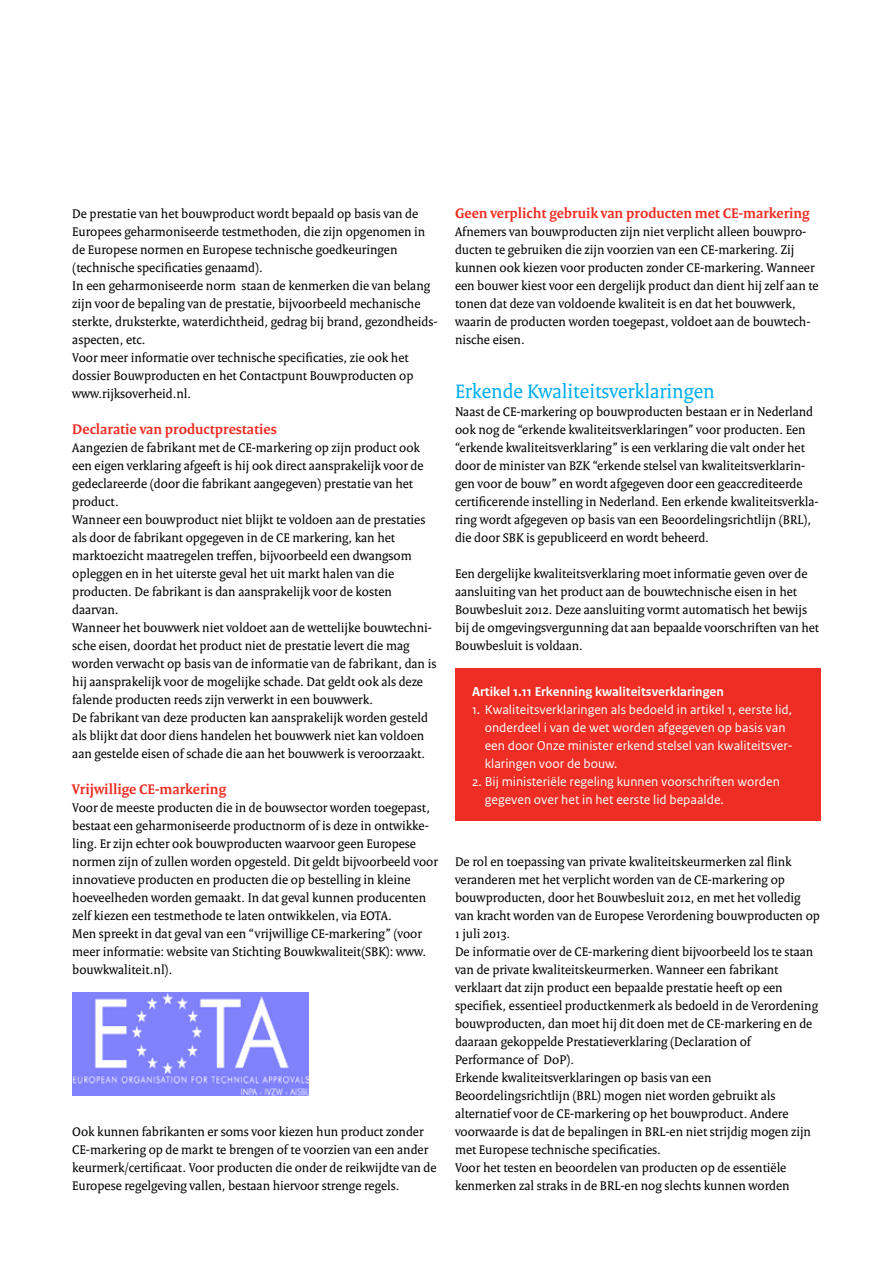
<style>
.page{position:relative;width:893px;height:1263px;background:#fff}
.page>*{position:absolute;margin:0;border:0;box-sizing:border-box;transform-origin:0 0}
.t1{font:21px "Rijksoverheid Serif";color:#00aeef}
.t2{font:700 15px "Rijksoverheid Serif";color:#ee2e24}
.t3{font:13.5px/18px "Rijksoverheid Serif";color:#000}
.t4{font:13.5px/18px "Rijksoverheid Sans Text";color:#fff}
.t5{font:700 13.5px "Rijksoverheid Sans Text";color:#fff}
</style>
<div class="page">
<img style="left:72px;top:993px;width:237px;height:102px">
<div style="left:455px;top:668px;width:366px;height:153px;background:#ee2e24"></div>
<p class="t3" style="left:72px;top:204px;width:367px">De prestatie van het bouwproduct wordt bepaald op basis van de Europees geharmoniseerde testmethoden, die zijn opgenomen in de Europese normen en Europese technische goedkeuringen (technische specificaties genaamd).<br>In een geharmoniseerde norm staan de kenmerken die van belang zijn voor de bepaling van de prestatie, bijvoorbeeld mechanische sterkte, druksterkte, waterdichtheid, gedrag bij brand, gezondheids&shy;aspecten, etc.<br>Voor meer informatie over technische specificaties, zie ook het dossier Bouwproducten en het Contactpunt Bouwproducten op www.rijksoverheid.nl.</p>
<p class="t2" style="left:72px;top:420px;width:206px">Declaratie van productprestaties</p>
<p class="t3" style="left:72px;top:438px;width:366px">Aangezien de fabrikant met de CE-markering op zijn product ook een eigen verklaring afgeeft is hij ook direct aansprakelijk voor de gedeclareerde (door die fabrikant aangegeven) prestatie van het product.<br>Wanneer een bouwproduct niet blijkt te voldoen aan de prestaties als door de fabrikant opgegeven in de CE markering, kan het marktoezicht maatregelen treffen, bijvoorbeeld een dwangsom opleggen en in het uiterste geval het uit markt halen van die producten. De fabrikant is dan aansprakelijk voor de kosten daarvan.<br>Wanneer het bouwwerk niet voldoet aan de wettelijke bouwtechni&shy;sche eisen, doordat het product niet de prestatie levert die mag worden verwacht op basis van de informatie van de fabrikant, dan is hij aansprakelijk voor de mogelijke schade. Dat geldt ook als deze falende producten reeds zijn verwerkt in een bouwwerk.<br>De fabrikant van deze producten kan aansprakelijk worden gesteld als blijkt dat door diens handelen het bouwwerk niet kan voldoen aan gestelde eisen of schade die aan het bouwwerk is veroorzaakt.</p>
<p class="t2" style="left:72px;top:780px;width:155px">Vrijwillige CE-markering</p>
<p class="t3" style="left:72px;top:798px;width:367px">Voor de meeste producten die in de bouwsector worden toegepast, bestaat een geharmoniseerde productnorm of is deze in ontwikke&shy;ling. Er zijn echter ook bouwproducten waarvoor geen Europese normen zijn of zullen worden opgesteld. Dit geldt bijvoorbeeld voor innovatieve producten en producten die op bestelling in kleine hoeveelheden worden gemaakt. In dat geval kunnen producenten zelf kiezen een testmethode te laten ontwikkelen, via EOTA.<br>Men spreekt in dat geval van een “vrijwillige CE-markering” (voor meer informatie: website van Stichting Bouwkwaliteit(SBK): www. bouwkwaliteit.nl).</p>
<p class="t3" style="left:72px;top:1122px;width:366px">Ook kunnen fabrikanten er soms voor kiezen hun product zonder CE-markering op de markt te brengen of te voorzien van een ander keurmerk/certificaat. Voor producten die onder de reikwijdte van de Europese regelgeving vallen, bestaan hiervoor strenge regels.</p>
<p class="t2" style="left:455px;top:204px;width:356px">Geen verplicht gebruik van producten met CE-markering</p>
<p class="t3" style="left:455px;top:222px;width:365px">Afnemers van bouwproducten zijn niet verplicht alleen bouwpro&shy;ducten te gebruiken die zijn voorzien van een CE-markering. Zij kunnen ook kiezen voor producten zonder CE-markering. Wanneer een bouwer kiest voor een dergelijk product dan dient hij zelf aan te tonen dat deze van voldoende kwaliteit is en dat het bouwwerk, waarin de producten worden toegepast, voldoet aan de bouwtech&shy;nische eisen.</p>
<h1 class="t1" style="left:455px;top:379px;width:261px">Erkende Kwaliteitsverklaringen</h1>
<p class="t3" style="left:455px;top:402px;width:365px">Naast de CE-markering op bouwproducten bestaan er in Nederland ook nog de “erkende kwaliteitsverklaringen” voor producten. Een “erkende kwaliteitsverklaring” is een verklaring die valt onder het door de minister van BZK “erkende stelsel van kwaliteitsverklarin&shy;gen voor de bouw” en wordt afgegeven door een geaccrediteerde certificerende instelling in Nederland. Een erkende kwaliteitsverkla&shy;ring wordt afgegeven op basis van een Beoordelingsrichtlijn (BRL), die door SBK is gepubliceerd en wordt beheerd.</p>
<p class="t3" style="left:455px;top:564px;width:366px">Een dergelijke kwaliteitsverklaring moet informatie geven over de aansluiting van het product aan de bouwtechnische eisen in het Bouwbesluit 2012. Deze aansluiting vormt automatisch het bewijs bij de omgevingsvergunning dat aan bepaalde voorschriften van het Bouwbesluit is voldaan.</p>
<p class="t5" style="left:472px;top:684px;width:253px">Artikel 1.11 Erkenning kwaliteitsverklaringen</p>
<p class="t4" style="left:485px;top:701px;width:309px;text-indent:-13px">1. Kwaliteitsverklaringen als bedoeld in artikel 1, eerste lid, onderdeel i van de wet worden afgegeven op basis van een door Onze minister erkend stelsel van kwaliteitsver&shy;klaringen voor de bouw.</p>
<p class="t4" style="left:485px;top:773px;width:297px;text-indent:-13px">2. Bij ministeriële regeling kunnen voorschriften worden gegeven over het in het eerste lid bepaalde.</p>
<p class="t3" style="left:455px;top:852px;width:366px">De rol en toepassing van private kwaliteitskeurmerken zal flink veranderen met het verplicht worden van de CE-markering op bouwproducten, door het Bouwbesluit 2012, en met het volledig van kracht worden van de Europese Verordening bouwproducten op 1 juli 2013.<br>De informatie over de CE-markering dient bijvoorbeeld los te staan van de private kwaliteitskeurmerken. Wanneer een fabrikant verklaart dat zijn product een bepaalde prestatie heeft op een specifiek, essentieel productkenmerk als bedoeld in de Verordening bouwproducten, dan moet hij dit doen met de CE-markering en de daaraan gekoppelde Prestatieverklaring (Declaration of Performance of DoP).<br>Erkende kwaliteitsverklaringen op basis van een Beoordelingsrichtlijn (BRL) mogen niet worden gebruikt als alternatief voor de CE-markering op het bouwproduct. Andere voorwaarde is dat de bepalingen in BRL-en niet strijdig mogen zijn met Europese technische specificaties.<br>Voor het testen en beoordelen van producten op de essentiële kenmerken zal straks in de BRL-en nog slechts kunnen worden</p>
</div>
